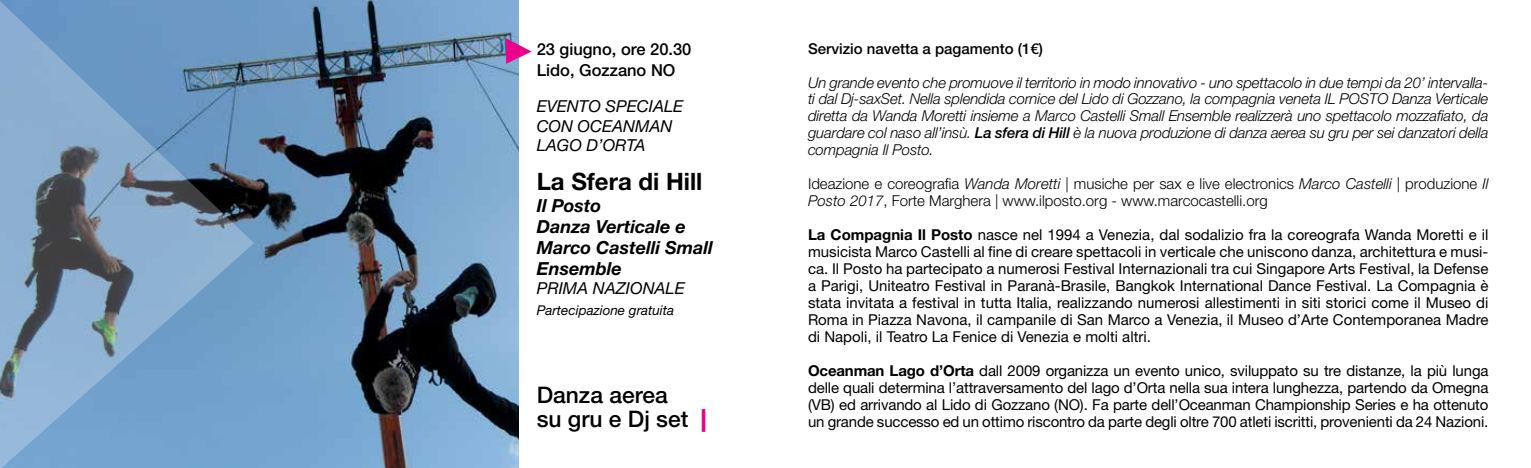
<style>
.page{position:relative;width:1531px;height:468px;background:#fff}
.page>*{position:absolute;margin:0;border:0;box-sizing:border-box;transform-origin:0 0}
.t1{font:700 24px "Helvetica Neue LT";color:#000}
.t2{font:500 22.8px/24px "Helvetica Neue LT";color:#000}
.t3{font:italic 700 18px/21px "Helvetica Neue LT";color:#000}
.t4{font:italic 16.5px/19.5px "Helvetica Neue LT";color:#000}
.t5{font:500 16.5px/21px "Helvetica Neue LT";color:#000}
.t6{font:15px/17px "Helvetica Neue LT";letter-spacing:-.01em;color:#000;text-align:justify}
.t7{font:italic 300 15px/17px "Helvetica Neue LT";letter-spacing:-.01em;color:#000;text-align:justify}
.t8{font:300 15px/17px "Helvetica Neue LT";color:#000}
.t9{font:500 15px "Helvetica Neue LT";color:#000}
.t10{font:italic 13.5px "Helvetica Neue LT";color:#000}
.s1{font-weight:900;color:#ec008c}
.s2{font-weight:500}
.s3{font-style:italic}
.s4{font-weight:700}
</style>
<div class="page">
<img style="left:254px;top:0;width:265px;height:468px">
<svg style="left:506px;top:38px;width:25px;height:26px"></svg>
<svg style="left:0;top:0;width:254px;height:468px;background:#7599bb"></svg>
<p class="t5" style="left:537px;top:39px;width:156px">23 giugno, ore 20.30<br>Lido, Gozzano NO</p>
<p class="t4" style="left:537px;top:97px;width:148px">EVENTO SPECIALE<br>CON OCEANMAN<br>LAGO D’ORTA</p>
<h1 class="t1" style="left:537px;top:167px;width:167px">La Sfera di Hill</h1>
<p class="t3" style="left:537px;top:194px;width:177px">Il Posto<br>Danza Verticale e<br>Marco Castelli Small<br>Ensemble</p>
<p class="t4" style="left:537px;top:278px;width:150px">PRIMA NAZIONALE</p>
<p class="t10" style="left:537px;top:302px;width:139px">Partecipazione gratuita</p>
<h2 class="t2" style="left:537px;top:382px;width:171px">Danza aerea<br>su gru e Dj set <span class="s1">|</span></h2>
<p class="t9" style="left:808px;top:39px;width:236px">Servizio navetta a pagamento (1€)</p>
<p class="t7" style="left:808px;top:73px;width:682px">Un grande evento che promuove il territorio in modo innovativo - uno spettacolo in due tempi da 20’ intervalla&shy;ti dal Dj-saxSet. Nella splendida cornice del Lido di Gozzano, la compagnia veneta IL POSTO Danza Verticale diretta da Wanda Moretti insieme a Marco Castelli Small Ensemble realizzerà uno spettacolo mozzafiato, da guardare col naso all’insù. <span class="s2">La sfera di Hill</span> è la nuova produzione di danza aerea su gru per sei danzatori della compagnia Il Posto.</p>
<p class="t8" style="left:808px;top:175px;width:682px">Ideazione e coreografia <span class="s3">Wanda Moretti</span> | musiche per sax e live electronics <span class="s3">Marco Castelli</span> | produzione <span class="s3">Il<br>Posto 2017</span>, Forte Marghera | www.ilposto.org - www.marcocastelli.org</p>
<p class="t6" style="left:808px;top:226px;width:682px"><span class="s4">La Compagnia Il Posto</span> nasce nel 1994 a Venezia, dal sodalizio fra la coreografa Wanda Moretti e il musicista Marco Castelli al fine di creare spettacoli in verticale che uniscono danza, architettura e musi&shy;ca. Il Posto ha partecipato a numerosi Festival Internazionali tra cui Singapore Arts Festival, la Defense a Parigi, Uniteatro Festival in Paranà-Brasile, Bangkok International Dance Festival. La Compagnia è stata invitata a festival in tutta Italia, realizzando numerosi allestimenti in siti storici come il Museo di Roma in Piazza Navona, il campanile di San Marco a Venezia, il Museo d’Arte Contemporanea Madre di Napoli, il Teatro La Fenice di Venezia e molti altri.</p>
<p class="t6" style="left:808px;top:362px;width:682px"><span class="s4">Oceanman Lago d’Orta</span> dall 2009 organizza un evento unico, sviluppato su tre distanze, la più lunga delle quali determina l’attraversamento del lago d’Orta nella sua intera lunghezza, partendo da Omegna (VB) ed arrivando al Lido di Gozzano (NO). Fa parte dell’Oceanman Championship Series e ha ottenuto un grande successo ed un ottimo riscontro da parte degli oltre 700 atleti iscritti, provenienti da 24 Nazioni.</p>
</div>
